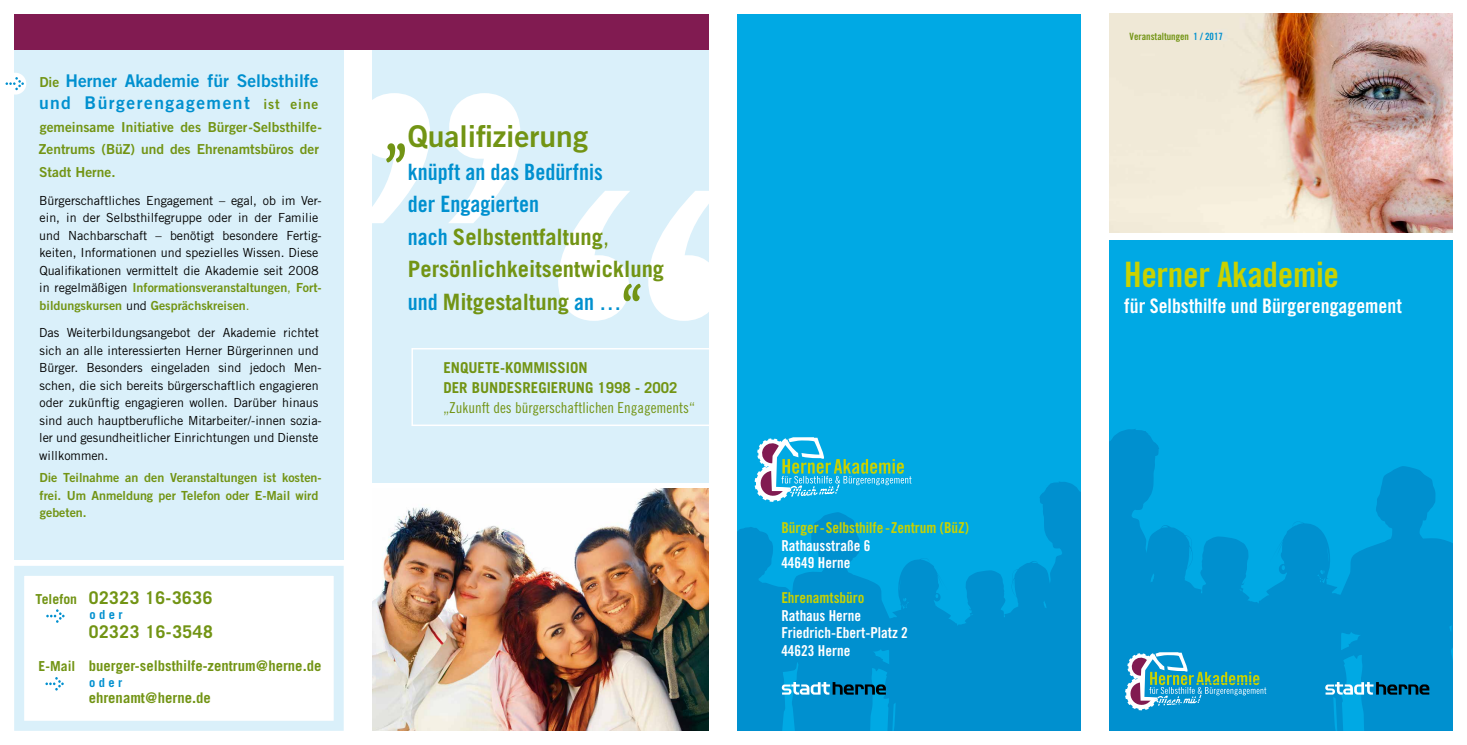
<style>
.page{position:relative;width:1467px;height:745px;background:#fff}
.page>*{position:absolute;margin:0;border:0;box-sizing:border-box;transform-origin:0 0}
.t1{font:35px "Trade Gothic Bold Cond Twenty";letter-spacing:-.01em;color:#c9d200}
.t2{font:30px "Trade Gothic Bold Two";color:#729414}
.t3{font:700 22.5px/32.5px "Trade Gothic";color:#729414}
.t4{font:22.5px/32.5px "Trade Gothic Bold Cond Twenty";color:#0090cf}
.t5{font:20px "Trade Gothic Bold Cond Twenty";color:#fff}
.t6{font:17.5px/22.5px "Trade Gothic Bold Two";color:#0090cf}
.t7{font:700 17.5px "Trade Gothic";letter-spacing:.03em;color:#729414}
.t8{font:15px/17.5px "Trade Gothic Bold Cond Twenty";color:#fff}
.t9{font:700 15px/20px "Trade Gothic";color:#729414}
.t10{font:15px "Trade Gothic Bold Cond Twenty";color:#c9d200}
.t11{font:15px "Trade Gothic Cond Eighteen";color:#729414}
.t12{font:700 14.75px "Trade Gothic";color:#729414}
.t13{font:13.75px/22.5px "Trade Gothic Bold Two";color:#729414}
.t14{font:700 13.75px "Trade Gothic";color:#729414}
.t15{font:12.5px/17.5px "Trade Gothic";color:#000}
.t16{font:12.5px/17.5px "Trade Gothic Bold Two";color:#729414}
.t17{font:700 12.5px "Trade Gothic";color:#0090cf}
.t18{font:10px "Trade Gothic Bold Cond Twenty";color:#729414}
.s1{font-size:13.75px;color:#729414}
.s2{font-family:"Trade Gothic";color:#000}
.s3{font-family:"Trade Gothic"}
.s4{font-family:"Trade Gothic Bold Cond Twenty";font-weight:400;color:#0090cf}
.s5{font-weight:400}
.s6{color:#0090cf}
</style>
<div class="page">
<div style="left:14px;top:50px;width:330px;height:509px;background:#daf0fa"></div>
<div style="left:737px;top:14px;width:344px;height:716px;background:#00a9e4"></div>
<div style="left:1109px;top:240px;width:344px;height:490px;background:#00a9e4"></div>
<svg style="left:1266px;top:522px;width:56px;height:208px;fill:#0090cf"></svg>
<div style="left:372px;top:48px;width:337px;height:434px;background:#daf0fa"></div>
<img style="left:1109px;top:13px;width:344px;height:219px">
<div style="left:4px;top:73px;width:22px;height:21px;background:#fff;border-radius:50%"></div>
<svg style="left:6px;top:77px;width:18px;height:13px"></svg>
<div style="left:14px;top:14px;width:695px;height:36px;background:#811b51"></div>
<svg style="left:737px;top:437px;width:344px;height:292px"></svg>
<svg style="left:1322px;top:466px;width:131px;height:264px"></svg>
<div style="left:411px;top:348px;width:306px;height:78px;border:2px solid #fff"></div>
<svg style="left:372px;top:93px;width:148px;height:130px"></svg>
<img style="left:372px;top:488px;width:337px;height:242px">
<svg style="left:1109px;top:429px;width:157px;height:301px"></svg>
<svg style="left:558px;top:191px;width:151px;height:129px"></svg>
<div style="left:14px;top:565px;width:330px;height:165px;border:10px solid #daf0fa"></div>
<svg style="left:45px;top:677px;width:19px;height:13px"></svg>
<svg style="left:46px;top:609px;width:19px;height:13px"></svg>
<h3 class="t6" style="left:39px;top:69px;width:281px"><span class="s1">Die</span> Herner Akademie für Selbsthilfe und Bürgerengagement <span class="s1">ist eine</span></h3>
<p class="t13" style="left:39px;top:115px;width:285px">gemeinsame Initiative des Bürger-Selbsthilfe-<br>Zentrums (BüZ) und des Ehrenamtsbüros der<br>Stadt Herne.</p>
<p class="t15" style="left:39px;top:191px;width:284px">Bürgerschaftliches Engagement – egal, ob im Ver&shy;ein, in der Selbsthilfegruppe oder in der Familie und Nachbarschaft – benötigt besondere Fertig&shy;keiten, Informationen und spezielles Wissen. Diese Qualifikationen vermittelt die Akademie seit 2008</p>
<p class="t16" style="left:39px;top:278px;width:284px"><span class="s2">in regelmäßigen</span> Informationsveranstaltungen<span class="s3">,</span> Fort&shy;bildungskursen <span class="s2">und</span> Gesprächskreisen<span class="s3">.</span></p>
<p class="t15" style="left:39px;top:323px;width:284px">Das Weiterbildungsangebot der Akademie richtet sich an alle interessierten Herner Bürgerinnen und Bürger. Besonders eingeladen sind jedoch Men&shy;schen, die sich bereits bürgerschaftlich engagieren oder zukünftig engagieren wollen. Darüber hinaus sind auch hauptberufliche Mitarbeiter/-innen sozia&shy;ler und gesundheitlicher Einrichtungen und Dienste willkommen.</p>
<p class="t16" style="left:39px;top:468px;width:284px">Die Teilnahme an den Veranstaltungen ist kosten&shy;frei. Um Anmeldung per Telefon oder E-Mail wird gebeten.</p>
<p class="t14" style="left:36px;top:590px;width:43px">Telefon</p>
<p class="t14" style="left:39px;top:656px;width:38px">E-Mail</p>
<h3 class="t7" style="left:89px;top:586px;width:125px">02323 16-3636</h3>
<p class="t17" style="left:89px;top:606px;width:35px">o d e r</p>
<h3 class="t7" style="left:89px;top:620px;width:126px">02323 16-3548</h3>
<p class="t12" style="left:89px;top:655px;width:234px">buerger-selbsthilfe-zentrum@herne.de</p>
<p class="t17" style="left:89px;top:674px;width:35px">o d e r</p>
<p class="t12" style="left:89px;top:688px;width:124px">ehrenamt@herne.de</p>
<h2 class="t2" style="left:408px;top:118px;width:182px">Qualifizierung</h2>
<h3 class="t4" style="left:408px;top:155px;width:196px">knüpft an das Bedürfnis der Engagierten</h3>
<h3 class="t3" style="left:408px;top:220px;width:258px"><span class="s4">nach</span> Selbstentfaltung<span class="s5">,<br></span>Persönlichkeitsentwicklung <span class="s4">und</span> Mitgestaltung <span class="s4">an …</span></h3>
<p class="t9" style="left:443px;top:357px;width:236px">ENQUETE-KOMMISSION<br>DER BUNDESREGIERUNG 1998 - 2002</p>
<p class="t11" style="left:443px;top:398px;width:253px">„Zukunft des bürgerschaftlichen Engagements“</p>
<p class="t10" style="left:781px;top:518px;width:189px">Bürger-Selbsthilfe -Zentrum (BüZ)</p>
<p class="t8" style="left:781px;top:536px;width:91px">Rathausstraße 6<br>44649 Herne</p>
<p class="t10" style="left:781px;top:588px;width:85px">Ehrenamtsbüro</p>
<p class="t8" style="left:781px;top:606px;width:128px">Rathaus Herne<br>Friedrich-Ebert-Platz 2<br>44623 Herne</p>
<p class="t18" style="left:1130px;top:30px;width:95px">Veranstaltungen <span class="s6">1 / 2017</span></p>
<h1 class="t1" style="left:1124px;top:253px;width:216px">Herner Akademie</h1>
<h3 class="t5" style="left:1124px;top:293px;width:279px">für Selbsthilfe und Bürgerengagement</h3>
</div>
